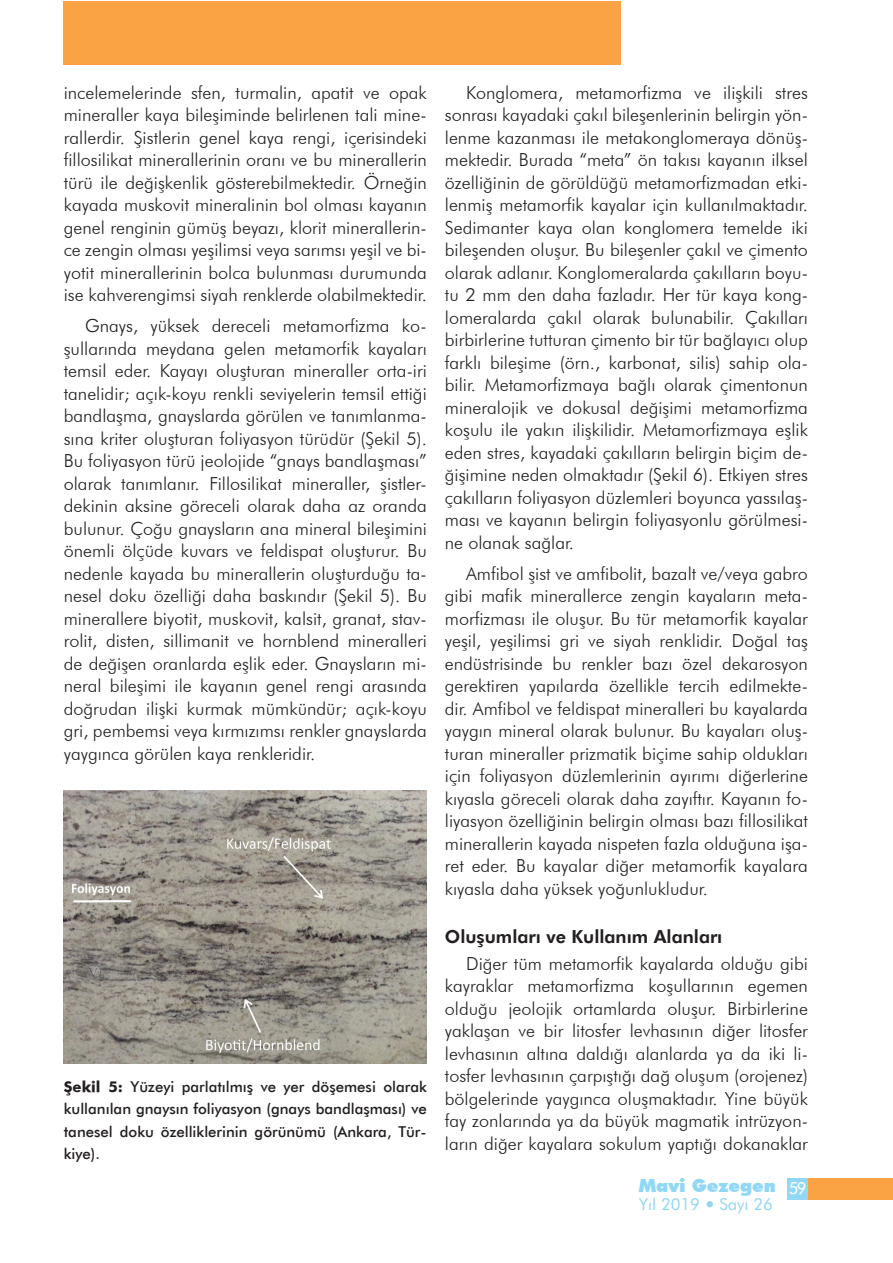
<style>
.page{position:relative;width:893px;height:1263px;background:#fff}
.page>*{position:absolute;margin:0;border:0;box-sizing:border-box;transform-origin:0 0}
.t1{font:300 18px/22.5px "Futura BT";color:#231f20;text-align:justify}
.t2{font:800 18px "Futura BT";color:#231f20}
.t3{font:900 18px "Futura BT";color:#91d8f7}
.t4{font:16.5px "Futura BT";color:#91d8f7}
.t5{font:16.5px "Futura BT";color:#fff}
.t6{font:500 15px/22.5px "Futura BT";color:#231f20;text-align:justify}
.s1{font-family:"Futura Md BT Bold";font-weight:400}
</style>
<div class="page">
<div style="left:64px;top:1px;width:557px;height:64px;background:#f9a344"></div>
<div style="left:787px;top:1178px;width:63px;height:21px;background:#91d8f7"></div>
<div style="left:808px;top:1178px;width:85px;height:21px;background:#f9a344"></div>
<svg style="left:707px;top:1201px;width:6px;height:6px"></svg>
<img style="left:64px;top:791px;width:363px;height:272px">
<p class="t1" style="left:64px;top:81px;width:365px">incelemelerinde sfen, turmalin, apatit ve opak mineraller kaya bileşiminde belirlenen tali mine&shy;rallerdir. Şistlerin genel kaya rengi, içerisindeki fillosilikat minerallerinin oranı ve bu minerallerin türü ile değişkenlik gösterebilmektedir. Örneğin kayada muskovit mineralinin bol olması kayanın genel renginin gümüş beyazı, klorit minerallerin&shy;ce zengin olması yeşilimsi veya sarımsı yeşil ve bi&shy;yotit minerallerinin bolca bulunması durumunda ise kahverengimsi siyah renklerde olabilmektedir.</p>
<p class="t1" style="left:64px;top:314px;width:365px;text-indent:21px">Gnays, yüksek dereceli metamorfizma ko&shy;şullarında meydana gelen metamorfik kayaları temsil eder. Kayayı oluşturan mineraller orta-iri tanelidir; açık-koyu renkli seviyelerin temsil ettiği bandlaşma, gnayslarda görülen ve tanımlanma&shy;sına kriter oluşturan foliyasyon türüdür (Şekil 5).<br>Bu foliyasyon türü jeolojide “gnays bandlaşması” olarak tanımlanır. Fillosilikat mineraller, şistler&shy;dekinin aksine göreceli olarak daha az oranda bulunur. Çoğu gnaysların ana mineral bileşimini önemli ölçüde kuvars ve feldispat oluşturur. Bu nedenle kayada bu minerallerin oluşturduğu ta&shy;nesel doku özelliği daha baskındır (Şekil 5). Bu minerallere biyotit, muskovit, kalsit, granat, stav&shy;rolit, disten, sillimanit ve hornblend mineralleri de değişen oranlarda eşlik eder. Gnaysların mi&shy;neral bileşimi ile kayanın genel rengi arasında doğrudan ilişki kurmak mümkündür; açık-koyu gri, pembemsi veya kırmızımsı renkler gnayslarda yaygınca görülen kaya renkleridir.</p>
<p class="t6" style="left:64px;top:1075px;width:365px"><span class="s1">Şekil 5:</span> Yüzeyi parlatılmış ve yer döşemesi olarak kullanılan gnaysın foliyasyon (gnays bandlaşması) ve tanesel doku özelliklerinin görünümü (Ankara, Tür&shy;kiye).</p>
<p class="t1" style="left:445px;top:81px;width:365px;text-indent:21px">Konglomera, metamorfizma ve ilişkili stres sonrası kayadaki çakıl bileşenlerinin belirgin yön&shy;lenme kazanması ile metakonglomeraya dönüş&shy;mektedir. Burada “meta” ön takısı kayanın ilksel özelliğinin de görüldüğü metamorfizmadan etki&shy;lenmiş metamorfik kayalar için kullanılmaktadır.<br>Sedimanter kaya olan konglomera temelde iki bileşenden oluşur. Bu bileşenler çakıl ve çimento olarak adlanır. Konglomeralarda çakılların boyu&shy;tu 2 mm den daha fazladır. Her tür kaya kong&shy;lomeralarda çakıl olarak bulunabilir. Çakılları birbirlerine tutturan çimento bir tür bağlayıcı olup farklı bileşime (örn., karbonat, silis) sahip ola&shy;bilir. Metamorfizmaya bağlı olarak çimentonun mineralojik ve dokusal değişimi metamorfizma koşulu ile yakın ilişkilidir. Metamorfizmaya eşlik eden stres, kayadaki çakılların belirgin biçim de&shy;ğişimine neden olmaktadır (Şekil 6). Etkiyen stres çakılların foliyasyon düzlemleri boyunca yassılaş&shy;ması ve kayanın belirgin foliyasyonlu görülmesi&shy;ne olanak sağlar.</p>
<p class="t1" style="left:445px;top:562px;width:365px;text-indent:21px">Amfibol şist ve amfibolit, bazalt ve/veya gabro gibi mafik minerallerce zengin kayaların meta&shy;morfizması ile oluşur. Bu tür metamorfik kayalar yeşil, yeşilimsi gri ve siyah renklidir. Doğal taş endüstrisinde bu renkler bazı özel dekarosyon gerektiren yapılarda özellikle tercih edilmekte&shy;dir. Amfibol ve feldispat mineralleri bu kayalarda yaygın mineral olarak bulunur. Bu kayaları oluş&shy;turan mineraller prizmatik biçime sahip oldukları için foliyasyon düzlemlerinin ayırımı diğerlerine kıyasla göreceli olarak daha zayıftır. Kayanın fo&shy;liyasyon özelliğinin belirgin olması bazı fillosilikat minerallerin kayada nispeten fazla olduğuna işa&shy;ret eder. Bu kayalar diğer metamorfik kayalara kıyasla daha yüksek yoğunlukludur.</p>
<p class="t2" style="left:445px;top:925px;width:279px">Oluşumları ve Kullanım Alanları</p>
<p class="t1" style="left:445px;top:952px;width:365px;text-indent:21px">Diğer tüm metamorfik kayalarda olduğu gibi kayraklar metamorfizma koşullarının egemen olduğu jeolojik ortamlarda oluşur. Birbirlerine yaklaşan ve bir litosfer levhasının diğer litosfer levhasının altına daldığı alanlarda ya da iki li&shy;tosfer levhasının çarpıştığı dağ oluşum (orojenez) bölgelerinde yaygınca oluşmaktadır. Yine büyük fay zonlarında ya da büyük magmatik intrüzyon&shy;ların diğer kayalara sokulum yaptığı dokanaklar</p>
<p class="t3" style="left:639px;top:1174px;width:139px">Mavi Gezegen</p>
<p class="t4" style="left:639px;top:1194px;width:136px">Yıl 2019 Sayı 26</p>
<p class="t5" style="left:789px;top:1178px;width:19px">59</p>
</div>
